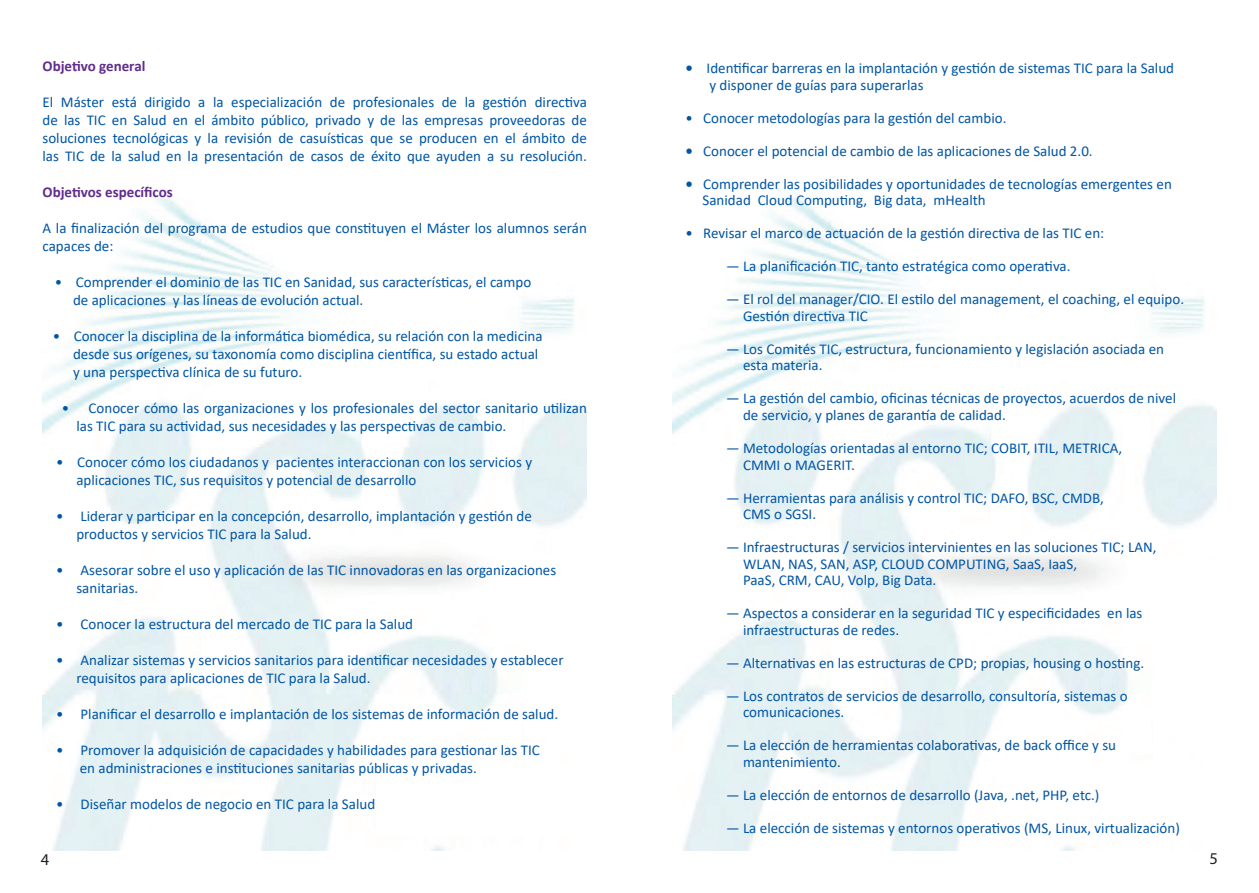
<style>
.page{position:relative;width:1259px;height:893px;background:#fff}
.page>*{position:absolute;margin:0;border:0;box-sizing:border-box;transform-origin:0 0}
.t1{font:16.5px "Myriad Pro";color:#231f20}
.t2{font:15px/18px "Calibri";color:#0155a5}
.t3{font:700 15px "Calibri";color:#612c8c}
.s1{font-weight:700}
</style>
<div class="page">
<p class="t3" style="left:43px;top:56px;width:104px">Objetivo general</p>
<p class="t2" style="left:43px;top:93px;width:546px;text-align:justify">El Máster está dirigido a la especialización de profesionales de la gestión directiva de las TIC en Salud en el ámbito público, privado y de las empresas proveedoras de soluciones tecnológicas y la revisión de casuísticas que se producen en el ámbito de las TIC de la salud en la presentación de casos de éxito que ayuden a su resolución.</p>
<p class="t3" style="left:43px;top:182px;width:132px">Objetivos específicos</p>
<p class="t2" style="left:43px;top:219px;width:546px">A la finalización del programa de estudios que constituyen el Máster los alumnos serán capaces de:</p>
<p class="t2" style="left:73px;top:273px;width:460px;text-indent:-18px">• Comprender el dominio de las TIC en Sanidad, sus características, el campo de aplicaciones y las líneas de evolución actual.</p>
<p class="t2" style="left:73px;top:327px;width:471px;text-indent:-20px">• Conocer la disciplina de la informática biomédica, su relación con la medicina desde sus orígenes, su taxonomía como disciplina científica, su estado actual y una perspectiva clínica de su futuro.</p>
<p class="t2" style="left:76px;top:399px;width:512px;text-indent:-15px">• Conocer cómo las organizaciones y los profesionales del sector sanitario utilizan las TIC para su actividad, sus necesidades y las perspectivas de cambio.</p>
<p class="t2" style="left:76px;top:453px;width:457px;text-indent:-20px">• Conocer cómo los ciudadanos y pacientes interaccionan con los servicios y aplicaciones TIC, sus requisitos y potencial de desarrollo</p>
<p class="t2" style="left:76px;top:507px;width:457px;text-indent:-20px">• Liderar y participar en la concepción, desarrollo, implantación y gestión de productos y servicios TIC para la Salud.</p>
<p class="t2" style="left:76px;top:561px;width:481px;text-indent:-20px">• Asesorar sobre el uso y aplicación de las TIC innovadoras en las organizaciones sanitarias.</p>
<p class="t2" style="left:56px;top:615px;width:358px">• Conocer la estructura del mercado de TIC para la Salud</p>
<p class="t2" style="left:76px;top:651px;width:488px;text-indent:-20px">• Analizar sistemas y servicios sanitarios para identificar necesidades y establecer requisitos para aplicaciones de TIC para la Salud.</p>
<p class="t2" style="left:56px;top:705px;width:503px">• Planificar el desarrollo e implantación de los sistemas de información de salud.</p>
<p class="t2" style="left:80px;top:741px;width:461px;text-indent:-24px">• Promover la adquisición de capacidades y habilidades para gestionar las TIC en administraciones e instituciones sanitarias públicas y privadas.</p>
<p class="t2" style="left:56px;top:795px;width:321px">• Diseñar modelos de negocio en TIC para la Salud</p>
<p class="t2" style="left:709px;top:60px;width:466px;line-height:16.5px;text-indent:-24px"><span class="s1">•</span> Identificar barreras en la implantación y gestión de sistemas TIC para la Salud y disponer de guías para superarlas</p>
<p class="t2" style="left:685px;top:109px;width:322px">• Conocer metodologías para la gestión del cambio.</p>
<p class="t2" style="left:685px;top:142px;width:409px"><span class="s1">•</span> Conocer el potencial de cambio de las aplicaciones de Salud 2.0.</p>
<p class="t2" style="left:702px;top:175px;width:471px;line-height:16.5px;text-indent:-17px"><span class="s1">•</span> Comprender las posibilidades y oportunidades de tecnologías emergentes en<br>Sanidad Cloud Computing, Big data, mHealth</p>
<p class="t2" style="left:685px;top:224px;width:420px">• Revisar el marco de actuación de la gestión directiva de las TIC en:</p>
<p class="t2" style="left:726px;top:257px;width:346px">— La planificación TIC, tanto estratégica como operativa.</p>
<p class="t2" style="left:743px;top:291px;width:443px;line-height:16.5px;text-indent:-17px">— El rol del manager/CIO. El estilo del management, el coaching, el equipo.<br>Gestión directiva TIC</p>
<p class="t2" style="left:743px;top:340px;width:422px;line-height:16.5px;text-indent:-17px">— Los Comités TIC, estructura, funcionamiento y legislación asociada en esta materia.</p>
<p class="t2" style="left:743px;top:390px;width:434px;line-height:16.5px;text-indent:-17px">— La gestión del cambio, oficinas técnicas de proyectos, acuerdos de nivel de servicio, y planes de garantía de calidad.</p>
<p class="t2" style="left:743px;top:439px;width:381px;line-height:16.5px;text-indent:-17px">— Metodologías orientadas al entorno TIC; COBIT, ITIL, METRICA,<br>CMMI o MAGERIT.</p>
<p class="t2" style="left:743px;top:489px;width:362px;line-height:16.5px;text-indent:-17px">— Herramientas para análisis y control TIC; DAFO, BSC, CMDB,<br>CMS o SGSI.</p>
<p class="t2" style="left:743px;top:538px;width:415px;line-height:16.5px;text-indent:-17px">— Infraestructuras / servicios intervinientes en las soluciones TIC; LAN,<br>WLAN, NAS, SAN, ASP, CLOUD COMPUTING, SaaS, IaaS,<br>PaaS, CRM, CAU, Volp, Big Data.</p>
<p class="t2" style="left:743px;top:604px;width:401px;line-height:16.5px;text-indent:-17px">— Aspectos a considerar en la seguridad TIC y especificidades en las infraestructuras de redes.</p>
<p class="t2" style="left:726px;top:653px;width:420px">— Alternativas en las estructuras de CPD; propias, housing o hosting.</p>
<p class="t2" style="left:743px;top:687px;width:386px;line-height:16.5px;text-indent:-17px">— Los contratos de servicios de desarrollo, consultoría, sistemas o comunicaciones.</p>
<p class="t2" style="left:743px;top:736px;width:375px;line-height:16.5px;text-indent:-17px">— La elección de herramientas colaborativas, de back office y su mantenimiento.</p>
<p class="t2" style="left:726px;top:785px;width:375px">— La elección de entornos de desarrollo (Java, .net, PHP, etc.)</p>
<p class="t2" style="left:726px;top:818px;width:455px">— La elección de sistemas y entornos operativos (MS, Linux, virtualización)</p>
<p class="t1" style="left:41px;top:849px;width:10px">4</p>
<p class="t1" style="left:1209px;top:848px;width:10px">5</p>
</div>
